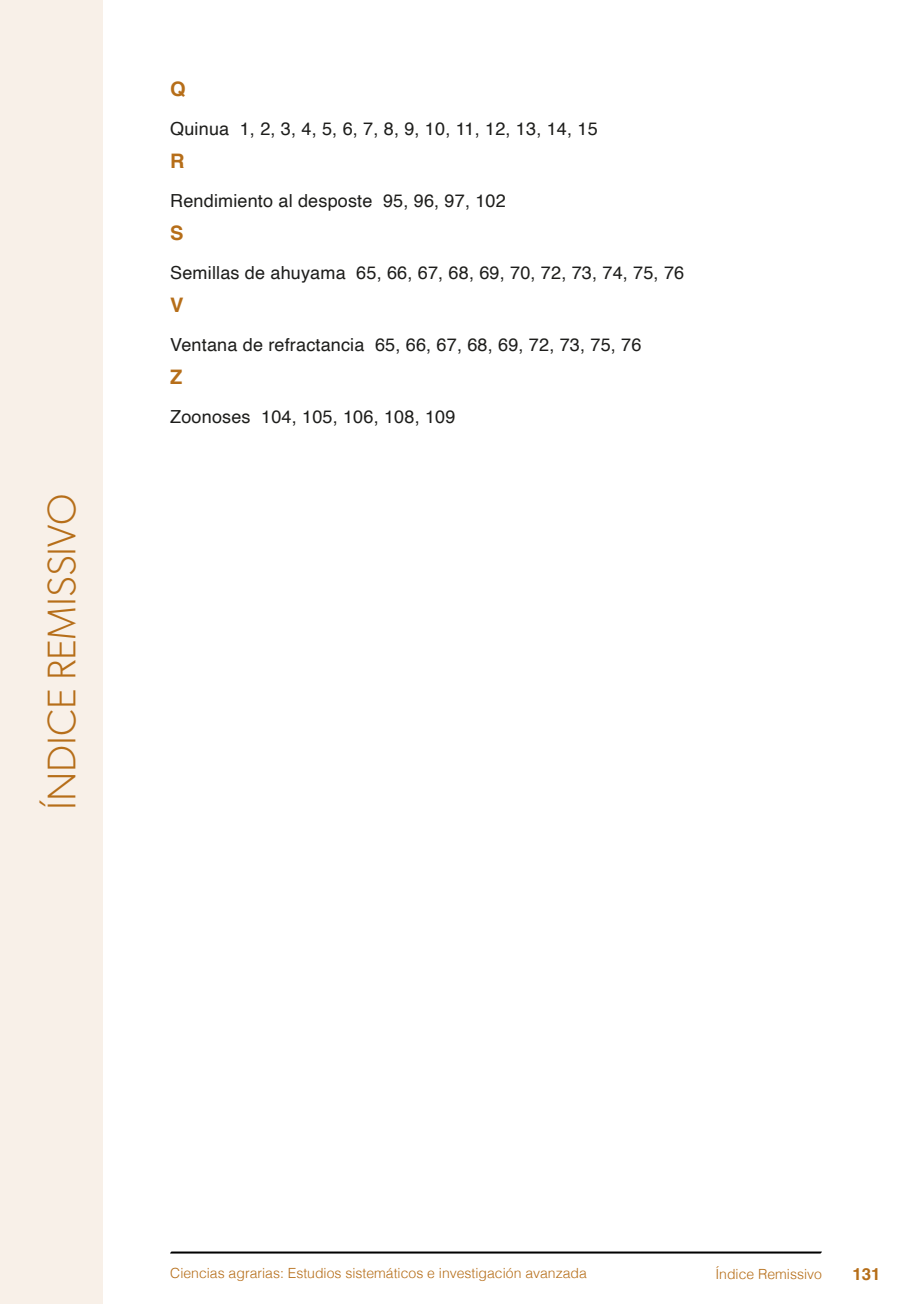
<style>
.page{position:relative;width:908px;height:1304px;background:#fff}
.page>*{position:absolute;margin:0;border:0;box-sizing:border-box;transform-origin:0 0}
.t1{font:300 40px "Gibson";color:#b66e19}
.t2{font:700 20px "Helvetica";color:#b66e19}
.t3{font:18px "Helvetica";letter-spacing:.01em;color:#1d1d1b}
.t4{font:700 16.8px "Helvetica";color:#b66e19}
.t5{font:300 14px "Helvetica";color:#b66e19}
</style>
<div class="page">
<svg style="left:170px;top:1251px;width:651px;height:3px;background:#515151"></svg>
<div style="left:0;top:0;width:103px;height:1304px;background:#f8f0e8"></div>
<h1 class="t1" style="left:37px;top:810px;width:317px;rotate:-90deg">ÍNDICE REMISSIVO</h1>
<p class="t2" style="left:170px;top:77px;width:17px">Q</p>
<p class="t3" style="left:170px;top:115px;width:429px">Quinua 1, 2, 3, 4, 5, 6, 7, 8, 9, 10, 11, 12, 13, 14, 15</p>
<p class="t2" style="left:170px;top:149px;width:16px">R</p>
<p class="t3" style="left:170px;top:187px;width:337px">Rendimiento al desposte 95, 96, 97, 102</p>
<p class="t2" style="left:170px;top:221px;width:15px">S</p>
<p class="t3" style="left:170px;top:259px;width:515px">Semillas de ahuyama 65, 66, 67, 68, 69, 70, 72, 73, 74, 75, 76</p>
<p class="t2" style="left:170px;top:293px;width:15px">V</p>
<p class="t3" style="left:170px;top:331px;width:472px">Ventana de refractancia 65, 66, 67, 68, 69, 72, 73, 75, 76</p>
<p class="t2" style="left:170px;top:365px;width:14px">Z</p>
<p class="t3" style="left:170px;top:403px;width:286px">Zoonoses 104, 105, 106, 108, 109</p>
<p class="t5" style="left:170px;top:1261px;width:418px">Ciencias agrarias: Estudios sistemáticos e investigación avanzada</p>
<p class="t5" style="left:715px;top:1262px;width:108px">Índice Remissivo</p>
<p class="t4" style="left:851px;top:1264px;width:30px">131</p>
</div>
